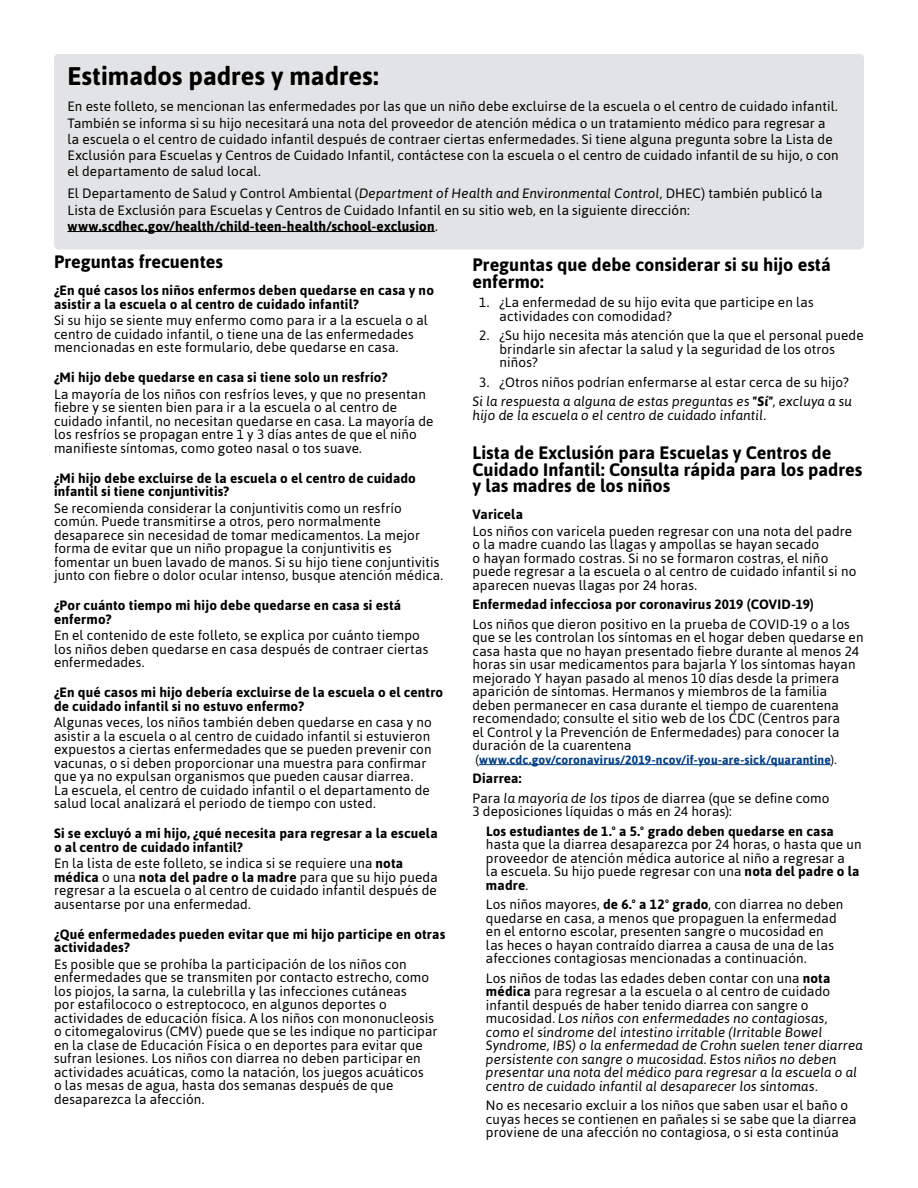
<style>
.page{position:relative;width:918px;height:1188px;background:#fff}
.page>*{position:absolute;margin:0;border:0;box-sizing:border-box;transform-origin:0 0}
.t1{font:700 25.5px "Asap";color:#000}
.t2{font:700 18px/16.5px "Asap";color:#000}
.t3{font:13.5px/13.5px "Asap";letter-spacing:.01em;color:#000}
.t4{font:700 13.5px/13.5px "Asap";letter-spacing:.015em;color:#000}
.t5{font:italic 13.5px/13.5px "Asap";letter-spacing:.01em;color:#000}
.t6{font:700 12px "Asap";letter-spacing:.02em;color:#003d83}
.s1{font-style:italic}
.s2{font-weight:700}
.s3{font-weight:700;font-style:italic}
.s4{font-weight:400;color:#000}
.s5{font-style:normal}
.s6{font-weight:700;font-style:normal}
</style>
<div class="page">
<hr style="left:479px;top:764px;width:352px;height:1px;background:#003d83">
<div style="left:54px;top:54px;width:810px;height:195px;background:#e2e3e4;border-radius:5px"></div>
<hr style="left:68px;top:231px;width:367px;height:1px;background:#000">
<h1 class="t1" style="left:68px;top:62px;width:312px">Estimados padres y madres:</h1>
<p class="t3" style="left:68px;top:98px;width:773px;line-height:16.2px">En este folleto, se mencionan las enfermedades por las que un niño debe excluirse de la escuela o el centro de cuidado infantil.<br>También se informa si su hijo necesitará una nota del proveedor de atención médica o un tratamiento médico para regresar a la escuela o el centro de cuidado infantil después de contraer ciertas enfermedades. Si tiene alguna pregunta sobre la Lista de Exclusión para Escuelas y Centros de Cuidado Infantil, contáctese con la escuela o el centro de cuidado infantil de su hijo, o con el departamento de salud local.</p>
<p class="t3" style="left:68px;top:185px;width:757px;line-height:16.2px">El Departamento de Salud y Control Ambiental (<span class="s1">Department of Health and Environmental Control</span>, DHEC) también publicó la<br>Lista de Exclusión para Escuelas y Centros de Cuidado Infantil en su sitio web, en la siguiente dirección: <span class="s2">www.scdhec.gov/health/child-teen-health/school-exclusion</span>.</p>
<h2 class="t2" style="left:54px;top:253px;width:170px">Preguntas frecuentes</h2>
<p class="t4" style="left:54px;top:284px;width:382px">¿En qué casos los niños enfermos deben quedarse en casa y no asistir a la escuela o al centro de cuidado infantil?</p>
<p class="t3" style="left:54px;top:314px;width:375px">Si su hijo se siente muy enfermo como para ir a la escuela o al centro de cuidado infantil, o tiene una de las enfermedades mencionadas en este formulario, debe quedarse en casa.</p>
<p class="t4" style="left:54px;top:371px;width:335px">¿Mi hijo debe quedarse en casa si tiene solo un resfrío?</p>
<p class="t3" style="left:54px;top:387px;width:381px">La mayoría de los niños con resfríos leves, y que no presentan fiebre y se sienten bien para ir a la escuela o al centro de cuidado infantil, no necesitan quedarse en casa. La mayoría de los resfríos se propagan entre 1 y 3 días antes de que el niño manifieste síntomas, como goteo nasal o tos suave.</p>
<p class="t4" style="left:54px;top:471px;width:364px">¿Mi hijo debe excluirse de la escuela o el centro de cuidado infantil si tiene conjuntivitis?</p>
<p class="t3" style="left:54px;top:501px;width:391px">Se recomienda considerar la conjuntivitis como un resfrío común. Puede transmitirse a otros, pero normalmente desaparece sin necesidad de tomar medicamentos. La mejor forma de evitar que un niño propague la conjuntivitis es fomentar un buen lavado de manos. Si su hijo tiene conjuntivitis junto con fiebre o dolor ocular intenso, busque atención médica.</p>
<p class="t4" style="left:54px;top:599px;width:349px">¿Por cuánto tiempo mi hijo debe quedarse en casa si está enfermo?</p>
<p class="t3" style="left:54px;top:629px;width:376px">En el contenido de este folleto, se explica por cuánto tiempo los niños deben quedarse en casa después de contraer ciertas enfermedades.</p>
<p class="t4" style="left:54px;top:686px;width:391px">¿En qué casos mi hijo debería excluirse de la escuela o el centro de cuidado infantil si no estuvo enfermo?</p>
<p class="t3" style="left:54px;top:716px;width:379px">Algunas veces, los niños también deben quedarse en casa y no asistir a la escuela o al centro de cuidado infantil si estuvieron expuestos a ciertas enfermedades que se pueden prevenir con vacunas, o si deben proporcionar una muestra para confirmar que ya no expulsan organismos que pueden causar diarrea.<br>La escuela, el centro de cuidado infantil o el departamento de salud local analizará el periodo de tiempo con usted.</p>
<p class="t4" style="left:54px;top:827px;width:385px">Si se excluyó a mi hijo, ¿qué necesita para regresar a la escuela o al centro de cuidado infantil?</p>
<p class="t3" style="left:54px;top:857px;width:385px">En la lista de este folleto, se indica si se requiere una <span class="s2">nota médica</span> o una <span class="s2">nota del padre o la madre</span> para que su hijo pueda regresar a la escuela o al centro de cuidado infantil después de ausentarse por una enfermedad.</p>
<p class="t4" style="left:54px;top:927px;width:393px">¿Qué enfermedades pueden evitar que mi hijo participe en otras actividades?</p>
<p class="t3" style="left:54px;top:957px;width:385px">Es posible que se prohíba la participación de los niños con enfermedades que se transmiten por contacto estrecho, como los piojos, la sarna, la culebrilla y las infecciones cutáneas<br>por estafilococo o estreptococo, en algunos deportes o actividades de educación física. A los niños con mononucleosis o citomegalovirus (CMV) puede que se les indique no participar en la clase de Educación Física o en deportes para evitar que sufran lesiones. Los niños con diarrea no deben participar en actividades acuáticas, como la natación, los juegos acuáticos<br>o las mesas de agua, hasta dos semanas después de que desaparezca la afección.</p>
<h2 class="t2" style="left:472px;top:256px;width:360px">Preguntas que debe considerar si su hijo está enfermo:</h2>
<p class="t3" style="left:500px;top:296px;width:316px;text-indent:-20px">1. ¿La enfermedad de su hijo evita que participe en las actividades con comodidad?</p>
<p class="t3" style="left:500px;top:329px;width:366px;text-indent:-20px">2. ¿Su hijo necesita más atención que la que el personal puede brindarle sin afectar la salud y la seguridad de los otros niños?</p>
<p class="t3" style="left:472px;top:372px;width:381px;line-height:19.5px;text-align:center">3. ¿Otros niños podrían enfermarse al estar cerca de su hijo?<br><span class="s1">Si la respuesta a alguna de estas preguntas es</span> <span class="s3">"Sí"</span><span class="s1">, excluya a su</span></p>
<p class="t5" style="left:472px;top:408px;width:295px">hijo de la escuela o el centro de cuidado infantil.</p>
<h2 class="t2" style="left:472px;top:445px;width:391px">Lista de Exclusión para Escuelas y Centros de<br>Cuidado Infantil: Consulta rápida para los padres y las madres de los niños</h2>
<p class="t4" style="left:472px;top:508px;width:52px">Varicela</p>
<p class="t3" style="left:472px;top:524px;width:385px">Los niños con varicela pueden regresar con una nota del padre o la madre cuando las llagas y ampollas se hayan secado<br>o hayan formado costras. Si no se formaron costras, el niño puede regresar a la escuela o al centro de cuidado infantil si no aparecen nuevas llagas por 24 horas.</p>
<p class="t4" style="left:472px;top:598px;width:343px">Enfermedad infecciosa por coronavirus 2019 (COVID-19)</p>
<p class="t3" style="left:472px;top:617px;width:393px">Los niños que dieron positivo en la prueba de COVID-19 o a los que se les controlan los síntomas en el hogar deben quedarse en casa hasta que no hayan presentado fiebre durante al menos 24 horas sin usar medicamentos para bajarla Y los síntomas hayan mejorado Y hayan pasado al menos 10 días desde la primera aparición de síntomas. Hermanos y miembros de la familia deben permanecer en casa durante el tiempo de cuarentena recomendado; consulte el sitio web de los CDC (Centros para<br>el Control y la Prevención de Enfermedades) para conocer la duración de la cuarentena</p>
<p class="t6" style="left:475px;top:753px;width:363px"><span class="s4">(</span>www.cdc.gov/coronavirus/2019-ncov/if-you-are-sick/quarantine<span class="s4">).</span></p>
<p class="t3" style="left:472px;top:769px;width:359px;line-height:19.5px"><span class="s2">Diarrea:<br></span>Para <span class="s1">la mayoría de los tipos</span> de diarrea (que se define como</p>
<p class="t3" style="left:472px;top:805px;width:261px">3 deposiciones líquidas o más en 24 horas):</p>
<p class="t4" style="left:486px;top:824px;width:349px">Los estudiantes de 1.º a 5.º grado deben quedarse en casa</p>
<p class="t3" style="left:486px;top:838px;width:377px">hasta que la diarrea desaparezca por 24 horas, o hasta que un proveedor de atención médica autorice al niño a regresar a<br>la escuela. Su hijo puede regresar con una <span class="s2">nota del padre o la madre</span>.</p>
<p class="t3" style="left:486px;top:898px;width:359px">Los niños mayores, <span class="s2">de 6.º a 12º grado</span>, con diarrea no deben quedarse en casa, a menos que propaguen la enfermedad en el entorno escolar, presenten sangre o mucosidad en las heces o hayan contraído diarrea a causa de una de las afecciones contagiosas mencionadas a continuación.</p>
<p class="t5" style="left:486px;top:971px;width:378px"><span class="s5">Los niños de todas las edades deben contar con una</span> <span class="s6">nota médica</span> <span class="s5">para regresar a la escuela o al centro de cuidado infantil después de haber tenido diarrea con sangre o mucosidad.</span> Los niños con enfermedades no contagiosas, como el síndrome del intestino irritable (Irritable Bowel Syndrome, IBS) o la enfermedad de Crohn suelen tener diarrea persistente con sangre o mucosidad. Estos niños no deben presentar una nota del médico para regresar a la escuela o al centro de cuidado infantil al desaparecer los síntomas.</p>
<p class="t3" style="left:486px;top:1099px;width:372px">No es necesario excluir a los niños que saben usar el baño o cuyas heces se contienen en pañales si se sabe que la diarrea proviene de una afección no contagiosa, o si esta continúa</p>
</div>
